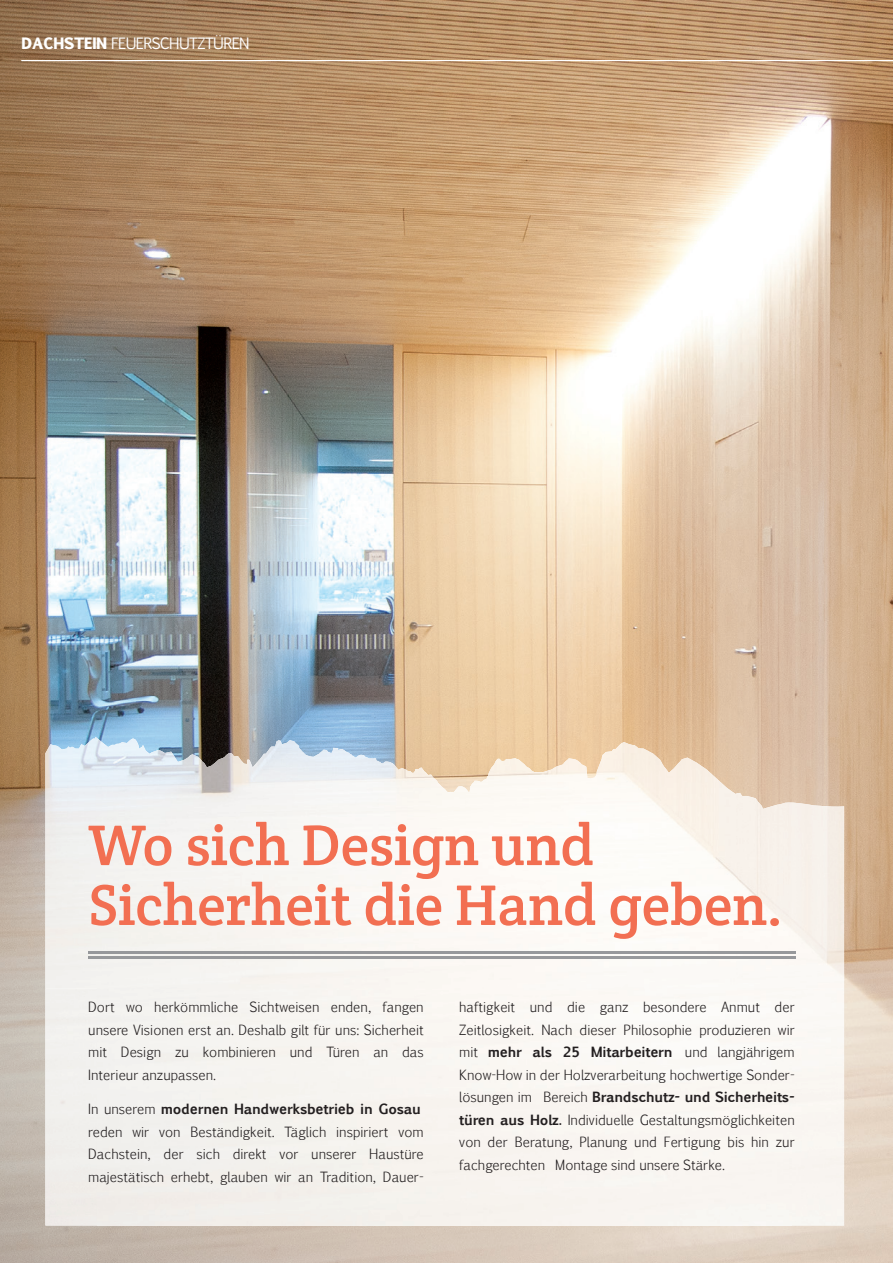
<style>
.page{position:relative;width:893px;height:1263px;background:#fff}
.page>*{position:absolute;margin:0;border:0;box-sizing:border-box;transform-origin:0 0}
.t1{font:58.05px/59.8px "Crete Round";color:#f26f52}
.t2{font:15px "Pigiarniq";letter-spacing:-.04em;color:#fff}
.t3{font:300 13.5px/22.5px "Pigiarniq";color:#231f20;text-align:justify}
.s1{font-weight:800}
.s2{font-weight:700}
</style>
<div class="page">
<img style="left:0;top:0;width:893px;height:1263px">
<hr style="left:21px;top:60px;width:872px;height:1px;background:#fff">
<div style="left:45px;top:988px;width:53px;height:237px;background:#f1f0ed"></div>
<div style="left:792px;top:988px;width:52px;height:237px;background:#f9f7f2"></div>
<div style="left:98px;top:988px;width:694px;height:237px;background:#f7f4f0"></div>
<img style="left:45px;top:738px;width:693px;height:250px">
<img style="left:737px;top:793px;width:107px;height:195px">
<img style="left:88px;top:952px;width:707px;height:1px">
<img style="left:88px;top:956px;width:707px;height:2px">
<p class="t2" style="left:21px;top:33px;width:230px"><span class="s1">DACHSTEIN</span> FEUERSCHUTZTÜREN</p>
<h1 class="t1" style="left:88px;top:814px;width:697px">Wo sich Design und<br>Sicherheit die Hand geben.</h1>
<p class="t3" style="left:88px;top:995px;width:337px">Dort wo herkömmliche Sichtweisen enden, fangen unsere Visionen erst an. Deshalb gilt für uns: Sicherheit mit Design zu kombinieren und Türen an das Interieur anzupassen.</p>
<p class="t3" style="left:88px;top:1097px;width:337px;text-align:left">In unserem <span class="s2">modernen Handwerksbetrieb in Gosau </span>reden wir von Beständigkeit. Täglich inspiriert vom Dachstein, der sich direkt vor unserer Haustüre majestätisch erhebt, glauben wir an Tradition, Dauer-</p>
<p class="t3" style="left:459px;top:995px;width:337px">haftigkeit und die ganz besondere Anmut der Zeitlosigkeit. Nach dieser Philosophie produzieren wir mit <span class="s2">mehr als 25 Mitarbeitern</span> und langjährigem Know-How in der Holzverarbeitung hochwertige Sonder&shy;lösungen im Bereich <span class="s2">Brandschutz- und Sicherheits&shy;türen aus Holz.</span> Individuelle Gestaltungsmöglichkeiten von der Beratung, Planung und Fertigung bis hin zur fachgerechten Montage sind unsere Stärke.</p>
</div>
